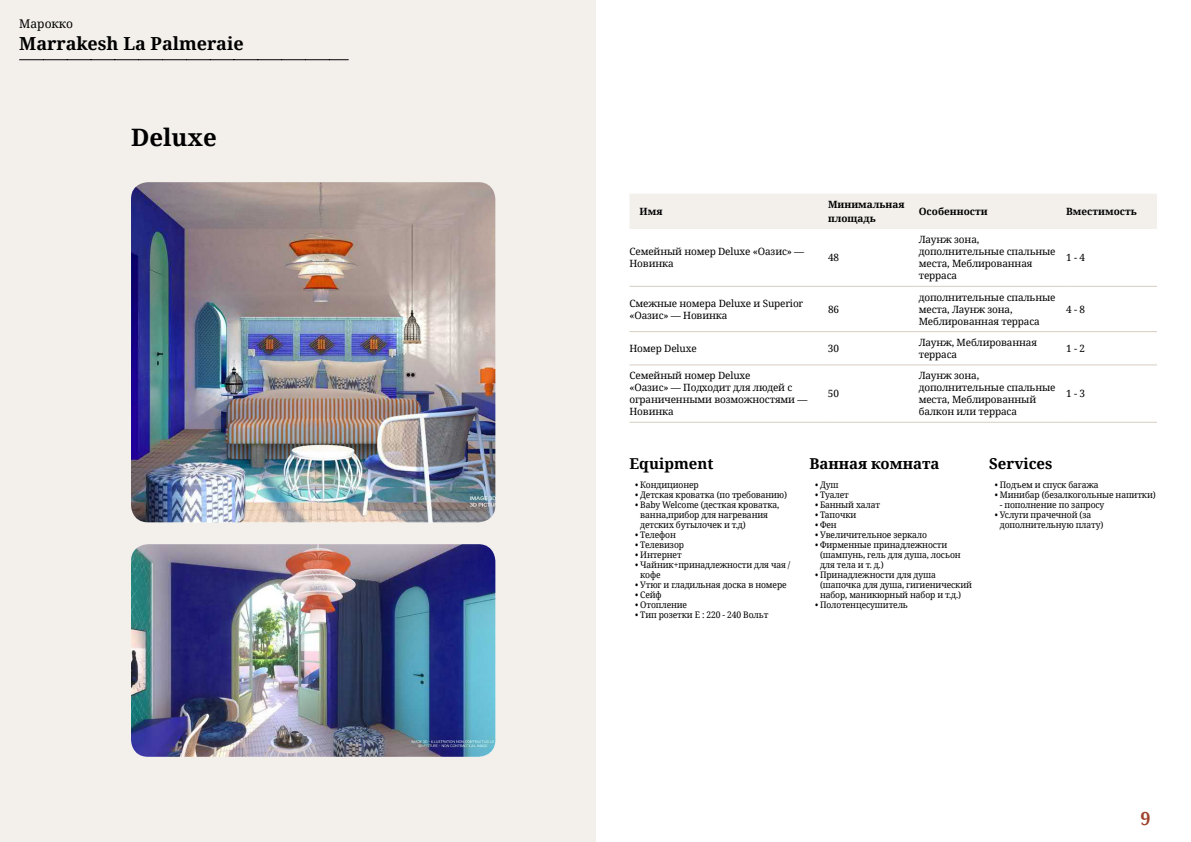
<style>
.page{position:relative;width:1191px;height:842px;background:#fff}
.page>*{position:absolute;margin:0;border:0;box-sizing:border-box;transform-origin:0 0}
.t1{font:700 24px "Noto Serif";color:#000}
.t2{font:700 18px "Noto Serif";color:#000}
.t3{font:700 18px "Noto Serif";color:#9d432c}
.t4{font:700 15px "Noto Serif";color:#000}
.t5{font:12px "Noto Serif";color:#000}
.t6{font:10px/12px "Noto Serif";letter-spacing:-.015em;color:#000}
.t7{font:700 10px/14px "Noto Serif";color:#000}
.t8{font:9px/10px "Noto Serif";letter-spacing:-.015em;color:#000;scale:.95 1}
</style>
<div class="page">
<div style="left:0;top:0;width:595px;height:842px;background:#f3f0ec"></div>
<img style="left:131px;top:182px;width:364px;height:340px">
<img style="left:131px;top:544px;width:364px;height:213px">
<svg style="left:20px;top:59px;width:328px;height:1px"></svg>
<div style="left:630px;top:194px;width:527px;height:35px;background:#f3f0ec"></div>
<hr style="left:629px;top:286px;width:199px;height:1px;background:#d7cdc1">
<hr style="left:828px;top:286px;width:90px;height:1px;background:#d7cdc1">
<hr style="left:918px;top:286px;width:148px;height:1px;background:#d7cdc1">
<hr style="left:1066px;top:286px;width:91px;height:1px;background:#d7cdc1">
<hr style="left:629px;top:331px;width:199px;height:1px;background:#d7cdc1">
<hr style="left:828px;top:331px;width:90px;height:1px;background:#d7cdc1">
<hr style="left:918px;top:331px;width:148px;height:1px;background:#d7cdc1">
<hr style="left:1066px;top:331px;width:91px;height:1px;background:#d7cdc1">
<hr style="left:629px;top:364px;width:199px;height:1px;background:#d7cdc1">
<hr style="left:828px;top:364px;width:90px;height:1px;background:#d7cdc1">
<hr style="left:918px;top:364px;width:148px;height:1px;background:#d7cdc1">
<hr style="left:1066px;top:364px;width:91px;height:1px;background:#d7cdc1">
<hr style="left:629px;top:422px;width:199px;height:1px;background:#d7cdc1">
<hr style="left:828px;top:422px;width:90px;height:1px;background:#d7cdc1">
<hr style="left:918px;top:422px;width:148px;height:1px;background:#d7cdc1">
<hr style="left:1066px;top:422px;width:91px;height:1px;background:#d7cdc1">
<h3 class="t5" style="left:19px;top:16px;width:55px">Марокко</h3>
<h2 class="t2" style="left:19px;top:31px;width:226px">Marrakesh La Palmeraie</h2>
<h1 class="t1" style="left:131px;top:121px;width:87px">Deluxe</h1>
<p class="t7" style="left:639px;top:204px;width:24px">Имя</p>
<p class="t7" style="left:828px;top:197px;width:78px">Минимальная площадь</p>
<p class="t7" style="left:918px;top:204px;width:70px">Особенности</p>
<p class="t7" style="left:1066px;top:204px;width:72px">Вместимость</p>
<p class="t6" style="left:629px;top:245px;width:176px">Семейный номер Deluxe «Оазис» —<br>Новинка</p>
<p class="t6" style="left:828px;top:251px;width:13px">48</p>
<p class="t6" style="left:918px;top:233px;width:138px">Лаунж зона, дополнительные спальные места, Меблированная терраса</p>
<p class="t6" style="left:1066px;top:251px;width:20px">1 - 4</p>
<p class="t6" style="left:629px;top:297px;width:175px">Смежные номера Deluxe и Superior «Оазис» — Новинка</p>
<p class="t6" style="left:828px;top:303px;width:13px">86</p>
<p class="t6" style="left:918px;top:291px;width:138px">дополнительные спальные места, Лаунж зона,<br>Меблированная терраса</p>
<p class="t6" style="left:1066px;top:303px;width:20px">4 - 8</p>
<p class="t6" style="left:629px;top:342px;width:69px">Номер Deluxe</p>
<p class="t6" style="left:828px;top:342px;width:13px">30</p>
<p class="t6" style="left:918px;top:336px;width:120px">Лаунж, Меблированная терраса</p>
<p class="t6" style="left:1066px;top:342px;width:20px">1 - 2</p>
<p class="t6" style="left:629px;top:369px;width:179px">Семейный номер Deluxe<br>«Оазис» — Подходит для людей с ограниченными возможностями —<br>Новинка</p>
<p class="t6" style="left:918px;top:369px;width:138px">Лаунж зона, дополнительные спальные места, Меблированный балкон или терраса</p>
<p class="t6" style="left:828px;top:387px;width:13px">50</p>
<p class="t6" style="left:1066px;top:387px;width:20px">1 - 3</p>
<h3 class="t4" style="left:629px;top:453px;width:85px">Equipment</h3>
<p class="t8" style="left:635px;top:479px;width:68px">• Кондиционер</p>
<p class="t8" style="left:635px;top:489px;width:161px">• Детская кроватка (по требованию)</p>
<p class="t8" style="left:640px;top:499px;width:148px;text-indent:-5px">• Baby Welcome (десткая кроватка, ванна,прибор для нагревания детских бутылочек и т.д)</p>
<p class="t8" style="left:635px;top:529px;width:44px">• Телефон</p>
<p class="t8" style="left:635px;top:539px;width:53px">• Телевизор</p>
<p class="t8" style="left:635px;top:549px;width:50px">• Интернет</p>
<p class="t8" style="left:640px;top:559px;width:159px;text-indent:-5px">• Чайник+принадлежности для чая / кофе</p>
<p class="t8" style="left:635px;top:579px;width:161px">• Утюг и гладильная доска в номере</p>
<p class="t8" style="left:635px;top:589px;width:29px">• Сейф</p>
<p class="t8" style="left:635px;top:599px;width:56px">• Отопление</p>
<p class="t8" style="left:635px;top:609px;width:142px">• Тип розетки E : 220 - 240 Вольт</p>
<h3 class="t4" style="left:809px;top:453px;width:132px">Ванная комната</h3>
<p class="t8" style="left:815px;top:479px;width:26px">• Душ</p>
<p class="t8" style="left:815px;top:489px;width:37px">• Туалет</p>
<p class="t8" style="left:815px;top:499px;width:70px">• Банный халат</p>
<p class="t8" style="left:815px;top:509px;width:45px">• Тапочки</p>
<p class="t8" style="left:815px;top:519px;width:24px">• Фен</p>
<p class="t8" style="left:815px;top:529px;width:119px">• Увеличительное зеркало</p>
<p class="t8" style="left:820px;top:539px;width:149px;text-indent:-5px">• Фирменные принадлежности (шампунь, гель для душа, лосьон для тела и т. д.)</p>
<p class="t8" style="left:820px;top:569px;width:161px;text-indent:-5px">• Принадлежности для душа (шапочка для душа, гигиенический набор, маникюрный набор и т.д.)</p>
<p class="t8" style="left:815px;top:599px;width:99px">• Полотенцесушитель</p>
<h3 class="t4" style="left:989px;top:453px;width:65px">Services</h3>
<p class="t8" style="left:994px;top:479px;width:111px">• Подъем и спуск багажа</p>
<p class="t8" style="left:994px;top:489px;width:171px">• Минибар (безалкогольные напитки)</p>
<p class="t8" style="left:1000px;top:499px;width:112px">- пополнение по запросу</p>
<p class="t8" style="left:1000px;top:509px;width:110px;text-indent:-5px">• Услуги прачечной (за дополнительную плату)</p>
<h2 class="t3" style="left:1140px;top:806px;width:12px">9</h2>
</div>
